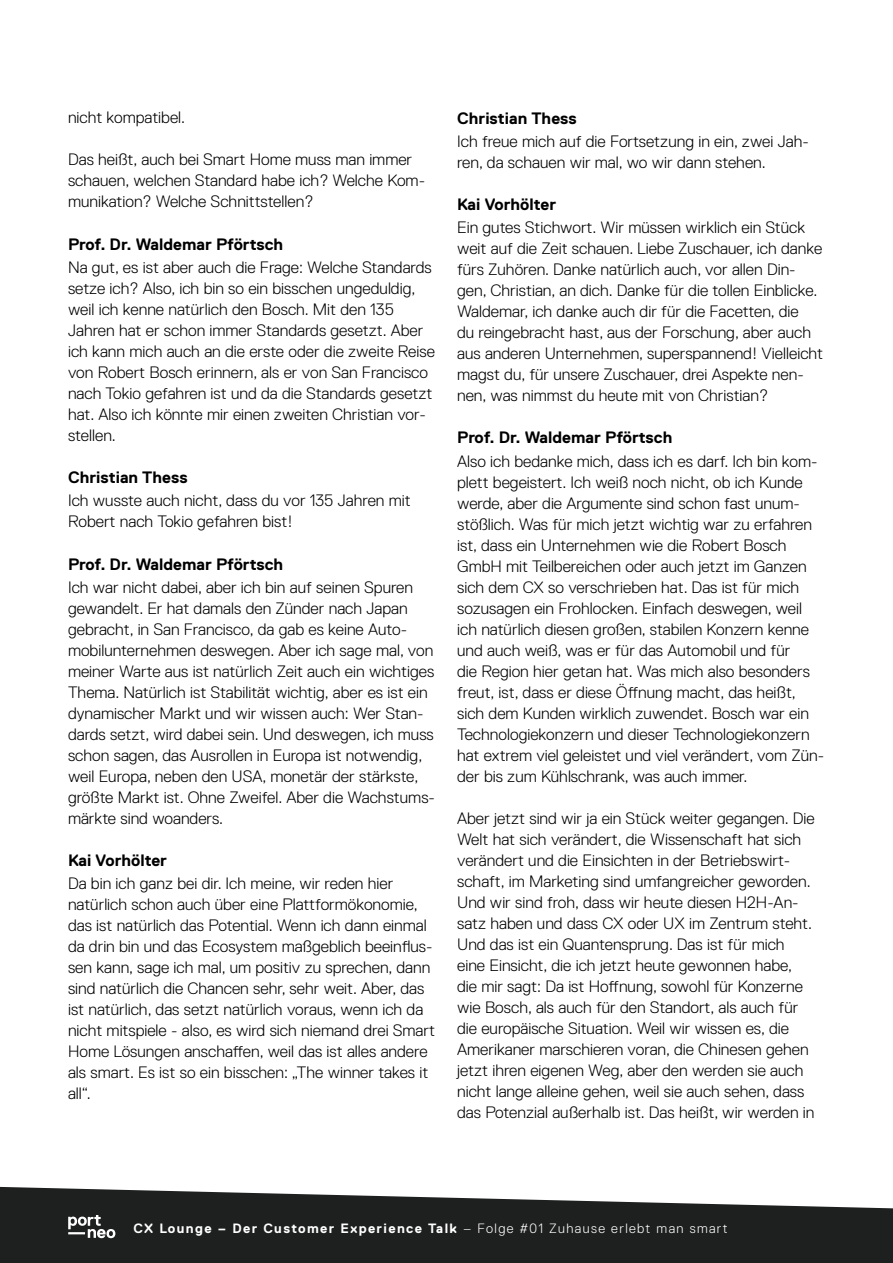
<style>
.page{position:relative;width:893px;height:1263px;background:#fff}
.page>*{position:absolute;margin:0;border:0;box-sizing:border-box;transform-origin:0 0}
.t1{font:300 16.5px/21px "Replica Std";color:#000}
.t2{font:700 16.5px "Replica Std";color:#000}
.t3{font:700 13.5px "Replica Std";letter-spacing:.1em;color:#fff}
.s1{font-weight:300}
</style>
<div class="page">
<svg style="left:0;top:1186px;width:893px;height:77px;background:#404141"></svg>
<svg style="left:68px;top:1215px;width:47px;height:23px"></svg>
<p class="t1" style="left:68px;top:107px;width:119px">nicht kompatibel.</p>
<p class="t1" style="left:68px;top:149px;width:359px">Das heißt, auch bei Smart Home muss man immer schauen, welchen Standard habe ich? Welche Kom&shy;munikation? Welche Schnittstellen?</p>
<p class="t2" style="left:68px;top:235px;width:217px">Prof. Dr. Waldemar Pförtsch</p>
<p class="t1" style="left:68px;top:257px;width:368px">Na gut, es ist aber auch die Frage: Welche Standards setze ich? Also, ich bin so ein bisschen ungeduldig, weil ich kenne natürlich den Bosch. Mit den 135<br>Jahren hat er schon immer Standards gesetzt. Aber ich kann mich auch an die erste oder die zweite Reise von Robert Bosch erinnern, als er von San Francisco nach Tokio gefahren ist und da die Standards gesetzt hat. Also ich könnte mir einen zweiten Christian vor&shy;stellen.</p>
<p class="t2" style="left:68px;top:468px;width:121px">Christian Thess</p>
<p class="t1" style="left:68px;top:490px;width:344px">Ich wusste auch nicht, dass du vor 135 Jahren mit<br>Robert nach Tokio gefahren bist!</p>
<p class="t2" style="left:68px;top:555px;width:217px">Prof. Dr. Waldemar Pförtsch</p>
<p class="t1" style="left:68px;top:577px;width:368px">Ich war nicht dabei, aber ich bin auf seinen Spuren gewandelt. Er hat damals den Zünder nach Japan gebracht, in San Francisco, da gab es keine Auto&shy;mobilunternehmen deswegen. Aber ich sage mal, von meiner Warte aus ist natürlich Zeit auch ein wichtiges Thema. Natürlich ist Stabilität wichtig, aber es ist ein dynamischer Markt und wir wissen auch: Wer Stan&shy;dards setzt, wird dabei sein. Und deswegen, ich muss schon sagen, das Ausrollen in Europa ist notwendig, weil Europa, neben den USA, monetär der stärkste, größte Markt ist. Ohne Zweifel. Aber die Wachstums&shy;märkte sind woanders.</p>
<p class="t2" style="left:68px;top:851px;width:100px">Kai Vorhölter</p>
<p class="t1" style="left:68px;top:873px;width:368px">Da bin ich ganz bei dir. Ich meine, wir reden hier natürlich schon auch über eine Plattformökonomie, das ist natürlich das Potential. Wenn ich dann einmal da drin bin und das Ecosystem maßgeblich beeinflus&shy;sen kann, sage ich mal, um positiv zu sprechen, dann sind natürlich die Chancen sehr, sehr weit. Aber, das ist natürlich, das setzt natürlich voraus, wenn ich da nicht mitspiele - also, es wird sich niemand drei Smart Home Lösungen anschaffen, weil das ist alles andere als smart. Es ist so ein bisschen: „The winner takes it all“.</p>
<p class="t2" style="left:457px;top:109px;width:121px">Christian Thess</p>
<p class="t1" style="left:457px;top:131px;width:353px">Ich freue mich auf die Fortsetzung in ein, zwei Jah&shy;ren, da schauen wir mal, wo wir dann stehen.</p>
<p class="t2" style="left:457px;top:195px;width:100px">Kai Vorhölter</p>
<p class="t1" style="left:457px;top:217px;width:367px">Ein gutes Stichwort. Wir müssen wirklich ein Stück weit auf die Zeit schauen. Liebe Zuschauer, ich danke fürs Zuhören. Danke natürlich auch, vor allen Din&shy;gen, Christian, an dich. Danke für die tollen Einblicke.<br>Waldemar, ich danke auch dir für die Facetten, die<br>du reingebracht hast, aus der Forschung, aber auch aus anderen Unternehmen, superspannend! Vielleicht magst du, für unsere Zuschauer, drei Aspekte nen&shy;nen, was nimmst du heute mit von Christian?</p>
<p class="t2" style="left:457px;top:429px;width:217px">Prof. Dr. Waldemar Pförtsch</p>
<p class="t1" style="left:457px;top:450px;width:368px">Also ich bedanke mich, dass ich es darf. Ich bin kom&shy;plett begeistert. Ich weiß noch nicht, ob ich Kunde werde, aber die Argumente sind schon fast unum&shy;stößlich. Was für mich jetzt wichtig war zu erfahren ist, dass ein Unternehmen wie die Robert Bosch GmbH mit Teilbereichen oder auch jetzt im Ganzen sich dem CX so verschrieben hat. Das ist für mich sozusagen ein Frohlocken. Einfach deswegen, weil ich natürlich diesen großen, stabilen Konzern kenne und auch weiß, was er für das Automobil und für<br>die Region hier getan hat. Was mich also besonders freut, ist, dass er diese Öffnung macht, das heißt, sich dem Kunden wirklich zuwendet. Bosch war ein Technologiekonzern und dieser Technologiekonzern hat extrem viel geleistet und viel verändert, vom Zün&shy;der bis zum Kühlschrank, was auch immer.</p>
<p class="t1" style="left:457px;top:807px;width:359px">Aber jetzt sind wir ja ein Stück weiter gegangen. Die Welt hat sich verändert, die Wissenschaft hat sich verändert und die Einsichten in der Betriebswirt&shy;schaft, im Marketing sind umfangreicher geworden.<br>Und wir sind froh, dass wir heute diesen H2H-An&shy;satz haben und dass CX oder UX im Zentrum steht.<br>Und das ist ein Quantensprung. Das ist für mich eine Einsicht, die ich jetzt heute gewonnen habe, die mir sagt: Da ist Hoffnung, sowohl für Konzerne wie Bosch, als auch für den Standort, als auch für die europäische Situation. Weil wir wissen es, die Amerikaner marschieren voran, die Chinesen gehen jetzt ihren eigenen Weg, aber den werden sie auch nicht lange alleine gehen, weil sie auch sehen, dass das Potenzial außerhalb ist. Das heißt, wir werden in</p>
<p class="t3" style="left:133px;top:1221px;width:596px">CX Lounge – Der Customer Experience Talk <span class="s1">– Folge #01 Zuhause erlebt man smart</span></p>
</div>
